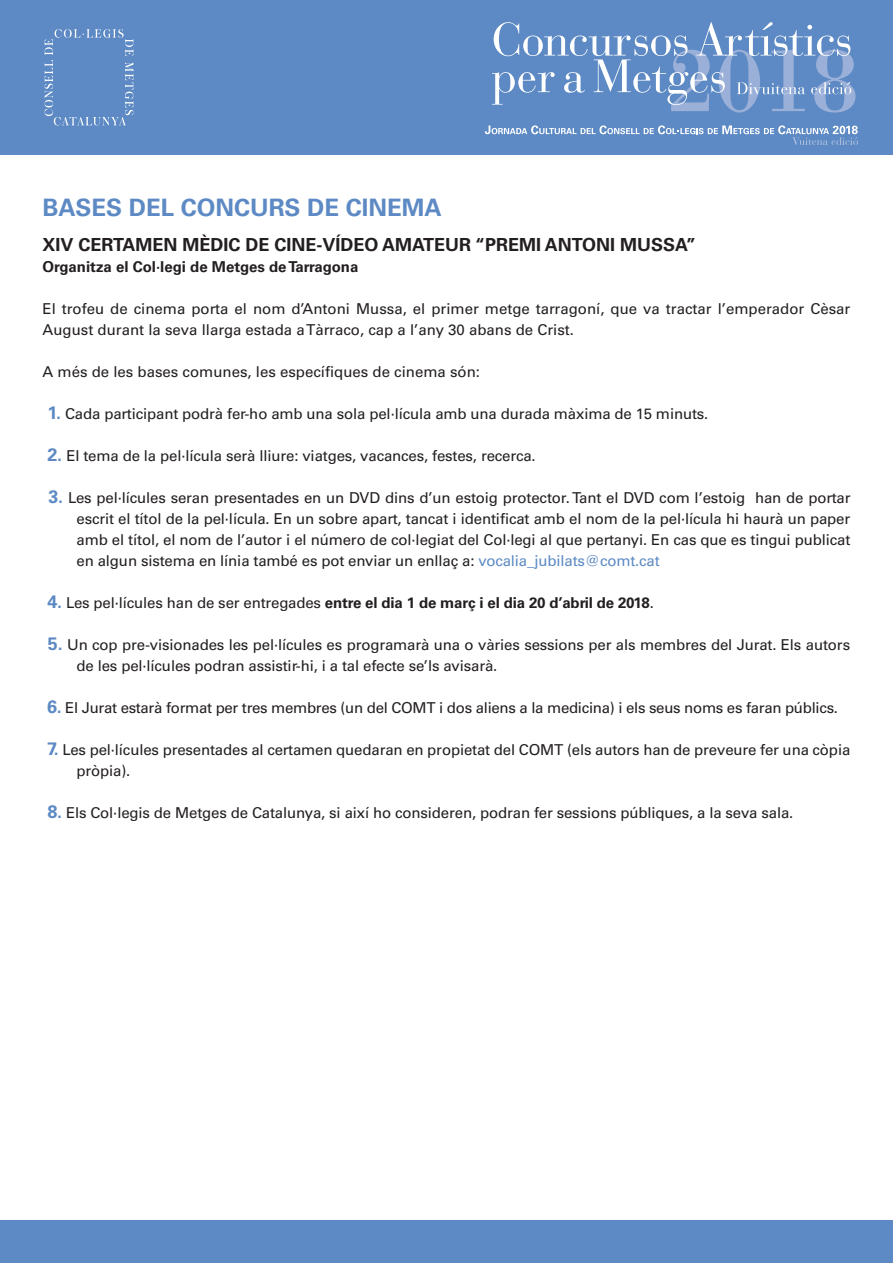
<style>
.page{position:relative;width:893px;height:1263px;background:#fff}
.page>*{position:absolute;margin:0;border:0;box-sizing:border-box;transform-origin:0 0}
.t1{font:700 24px "Univers";color:#5d8ac4}
.t2{font:700 18px "Univers";color:#231f20}
.t3{font:15px/21px "Univers";letter-spacing:-.01em;color:#231f20}
.t4{font:700 15px "Univers";letter-spacing:-.01em;color:#231f20}
.s1{font-weight:700;font-size:18px;color:#5d8ac4}
.s2{color:#5d8ac4}
.s3{font-size:18px;color:#5d8ac4}
.s4{font-weight:400}
</style>
<div class="page">
<div style="left:0;top:1220px;width:893px;height:43px;background:#5d8ac4"></div>
<div style="left:0;top:0;width:893px;height:154px;background:#5d8ac4"></div>
<svg style="left:492px;top:22px;width:363px;height:91px"></svg>
<svg style="left:485px;top:125px;width:373px;height:20px"></svg>
<svg style="left:45px;top:29px;width:89px;height:96px"></svg>
<p class="t1" style="left:43px;top:193px;width:401px">BASES DEL CONCURS DE CINEMA</p>
<p class="t2" style="left:43px;top:234px;width:655px">XIV CERTAMEN MÈDIC DE CINE-VÍDEO AMATEUR “PREMI ANTONI MUSSA”</p>
<p class="t4" style="left:43px;top:258px;width:317px">Organitza el Col·legi de Metges de Tarragona</p>
<p class="t3" style="left:43px;top:298px;width:809px">El trofeu de cinema porta el nom d’Antoni Mussa, el primer metge tarragoní, que va tractar l’emperador Cèsar<br>August durant la seva llarga estada a Tàrraco, cap a l’any 30 abans de Crist.</p>
<p class="t3" style="left:43px;top:361px;width:439px">A més de les bases comunes, les específiques de cinema són:</p>
<p class="t3" style="left:47px;top:403px;width:663px"><span class="s1">1.</span> Cada participant podrà fer-ho amb una sola pel·lícula amb una durada màxima de 15 minuts.</p>
<p class="t3" style="left:47px;top:445px;width:490px"><span class="s1">2.</span> El tema de la pel·lícula serà lliure: viatges, vacances, festes, recerca.</p>
<p class="t3" style="left:77px;top:487px;width:775px;text-align:justify;text-indent:-28px"><span class="s1">3.</span> Les pel·lícules seran presentades en un DVD dins d’un estoig protector. Tant el DVD com l’estoig han de portar escrit el títol de la pel·lícula. En un sobre apart, tancat i identificat amb el nom de la pel·lícula hi haurà un paper amb el títol, el nom de l’autor i el número de col·legiat del Col·legi al que pertanyi. En cas que es tingui publicat en algun sistema en línia també es pot enviar un enllaç a: <span class="s2">vocalia_jubilats@comt.cat</span></p>
<p class="t4" style="left:47px;top:594px;width:608px"><span class="s3">4.</span> <span class="s4">Les pel·lícules han de ser entregades</span> entre el dia 1 de març i el dia 20 d’abril de 2018<span class="s4">.</span></p>
<p class="t3" style="left:77px;top:634px;width:775px;text-indent:-29px"><span class="s1">5.</span> Un cop pre-visionades les pel·lícules es programarà una o vàries sessions per als membres del Jurat. Els autors de les pel·lícules podran assistir-hi, i a tal efecte se’ls avisarà.</p>
<p class="t3" style="left:47px;top:697px;width:792px"><span class="s1">6.</span> El Jurat estarà format per tres membres (un del COMT i dos aliens a la medicina) i els seus noms es faran públics.</p>
<p class="t3" style="left:77px;top:739px;width:775px;text-indent:-30px"><span class="s1">7.</span> Les pel·lícules presentades al certamen quedaran en propietat del COMT (els autors han de preveure fer una còpia pròpia).</p>
<p class="t3" style="left:47px;top:802px;width:748px"><span class="s1">8.</span> Els Col·legis de Metges de Catalunya, si així ho consideren, podran fer sessions públiques, a la seva sala.</p>
</div>
